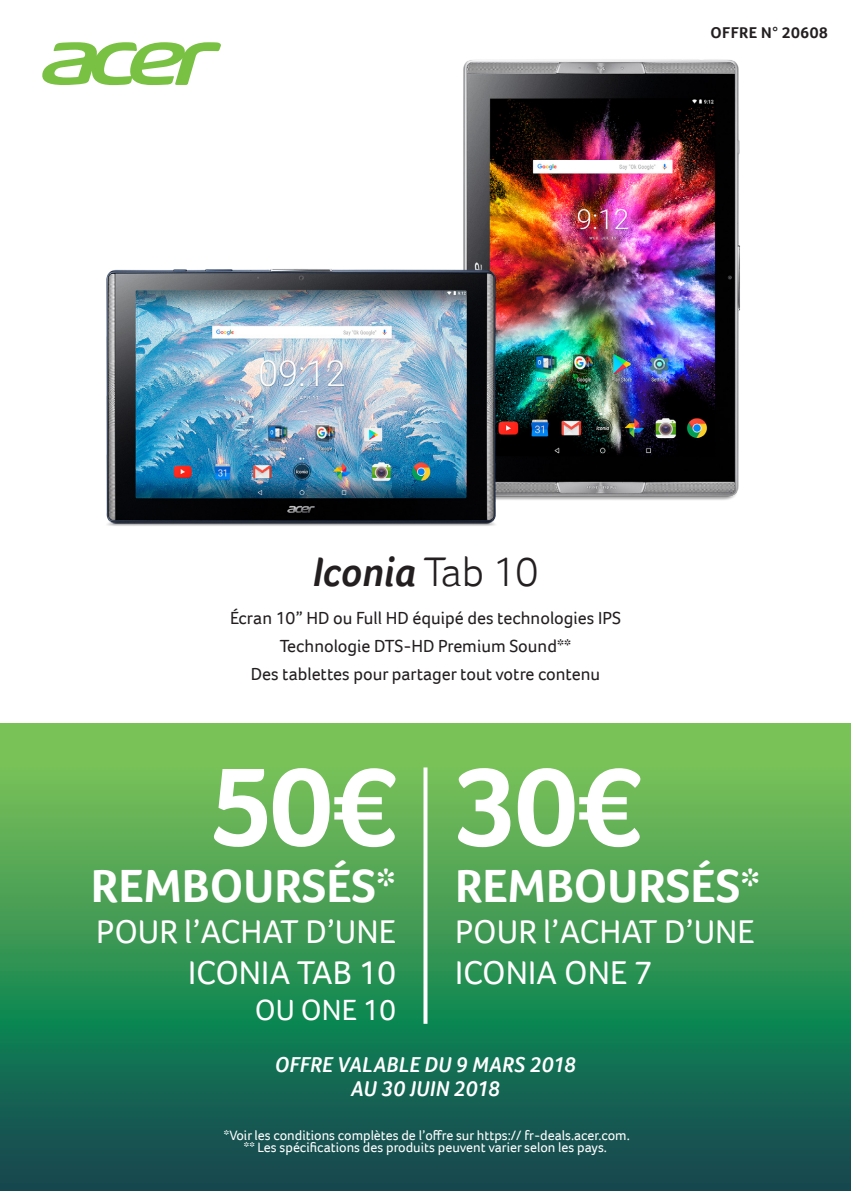
<style>
.page{position:relative;width:851px;height:1191px;background:#fff}
.page>*{position:absolute;margin:0;border:0;box-sizing:border-box;transform-origin:0 0}
.HEADLINE_MESSAGING{font:700 114.8px "Acer Foco";color:#fff}
.HEADLINE_MESSAGING-2{font:700 47.8px "Acer Foco";color:#fff}
.HEADLINE_MESSAGING-3{font:italic 600 42.4px "Acer Foco";color:#231f20}
.HEADLINE_MESSAGING-4{font:33.8px/40.6px "Acer Foco";color:#fff;text-align:right}
.HEADLINE_MESSAGING-5{font:30px "Acer Foco";color:#fff}
.t1{font:italic 600 22.2px "Acer Foco";letter-spacing:.005em;color:#fff}
.t2{font:18px/28px "Acer Foco";color:#231f20;text-align:center}
.t3{font:700 16px "Acer Foco";letter-spacing:.025em;color:#231f20}
.t4{font:14px "Acer Foco";color:#fff}
.s1{font-weight:300;font-style:normal}
</style>
<div class="page">
<svg style="left:0;top:723px;width:850px;height:468px;background:#3a8e54"></svg>
<svg style="left:42px;top:42px;width:179px;height:43px"></svg>
<img style="left:463px;top:59px;width:277px;height:441px">
<img style="left:106px;top:259px;width:401px;height:267px">
<svg style="left:423px;top:767px;width:4px;height:256px"></svg>
<p class="t3" style="left:710px;top:23px;width:119px">OFFRE N° 20608</p>
<p class="HEADLINE_MESSAGING-3" style="left:312px;top:547px;width:227px">Iconia <span class="s1">Tab 10</span></p>
<p class="t2" style="left:230px;top:604px;width:392px">Écran 10” HD ou Full HD équipé des technologies IPS<br>Technologie DTS-HD Premium Sound**<br>Des tablettes pour partager tout votre contenu</p>
<p class="HEADLINE_MESSAGING" style="left:210px;top:738px;width:187px">50€</p>
<p class="HEADLINE_MESSAGING-2" style="left:91px;top:858px;width:306px">REMBOURSÉS*</p>
<p class="HEADLINE_MESSAGING-4" style="left:96px;top:911px;width:301px">POUR l’ACHAT D’UNE<br>ICONIA TAB 10</p>
<p class="HEADLINE_MESSAGING-5" style="left:255px;top:992px;width:143px">OU ONE 10</p>
<p class="HEADLINE_MESSAGING" style="left:455px;top:738px;width:187px">30€</p>
<p class="HEADLINE_MESSAGING-2" style="left:455px;top:858px;width:306px">REMBOURSÉS*</p>
<p class="HEADLINE_MESSAGING-4" style="left:455px;top:911px;width:301px">POUR l’ACHAT D’UNE</p>
<p class="HEADLINE_MESSAGING-4" style="left:455px;top:951px;width:199px">ICONIA ONE 7</p>
<p class="t1" style="left:275px;top:1051px;width:303px">OFFRE VALABLE DU 9 MARS 2018</p>
<p class="t1" style="left:351px;top:1075px;width:151px">AU 30 JUIN 2018</p>
<p class="t4" style="left:224px;top:1126px;width:407px">*Voir les conditions complètes de l’offre sur https:// fr-deals.acer.com.</p>
<p class="t4" style="left:244px;top:1138px;width:364px">** Les spécifications des produits peuvent varier selon les pays.</p>
</div>
